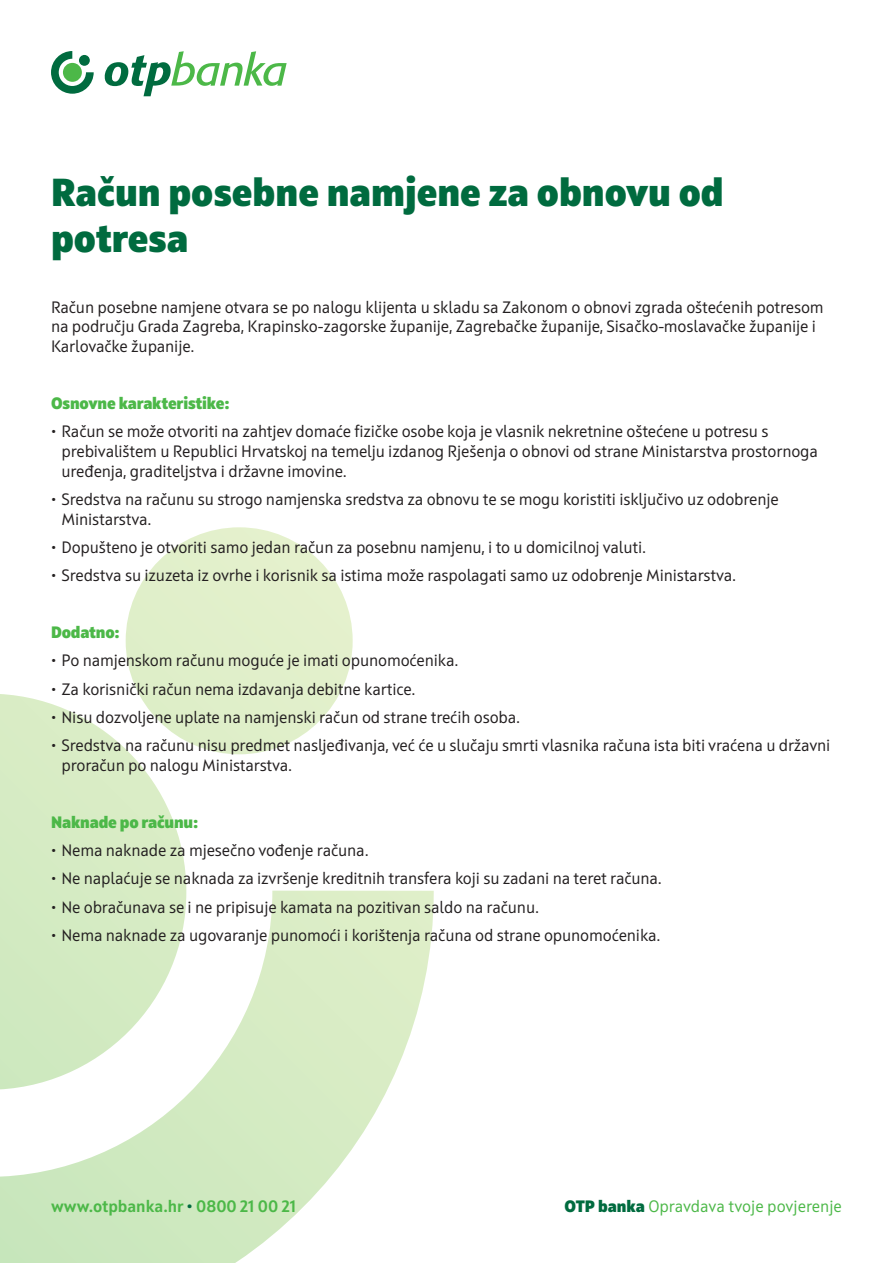
<style>
.page{position:relative;width:893px;height:1263px;background:#fff}
.page>*{position:absolute;margin:0;border:0;box-sizing:border-box;transform-origin:0 0}
.t1{font:800 39px/46.8px "Squad";color:#006b3f}
.t2{font:16.5px/19.8px "Squad";letter-spacing:-.01em;color:#231f20}
.t3{font:800 16.5px "Squad";letter-spacing:-.01em;color:#4cb848}
.t4{font:16.5px "Squad";color:#4cb848}
.t5{font:700 16.5px "Squad";color:#4cb848}
.s1{color:#006b3f}
.s2{font-weight:800;color:#006b3f}
</style>
<div class="page">
<svg style="left:0;top:527px;width:434px;height:736px"></svg>
<svg style="left:104px;top:51px;width:183px;height:45px"></svg>
<svg style="left:51px;top:51px;width:43px;height:43px"></svg>
<div style="left:63px;top:63px;width:19px;height:19px;background:#4cb848;border-radius:50%"></div>
<div style="left:79px;top:55px;width:11px;height:11px;background:#006b3f;border-radius:50%"></div>
<p class="t1" style="left:51px;top:168px;width:674px">Račun posebne namjene za obnovu od potresa</p>
<p class="t2" style="left:51px;top:297px;width:774px">Račun posebne namjene otvara se po nalogu klijenta u skladu sa Zakonom o obnovi zgrada oštećenih potresom na području Grada Zagreba, Krapinsko-zagorske županije, Zagrebačke županije, Sisačko-moslavačke županije i<br>Karlovačke županije.</p>
<p class="t3" style="left:51px;top:392px;width:180px">Osnovne karakteristike:</p>
<p class="t2" style="left:62px;top:421px;width:758px;text-indent:-10px">• Račun se može otvoriti na zahtjev domaće fizičke osobe koja je vlasnik nekretnine oštećene u potresu s prebivalištem u Republici Hrvatskoj na temelju izdanog Rješenja o obnovi od strane Ministarstva prostornoga uređenja, graditeljstva i državne imovine.</p>
<p class="t2" style="left:62px;top:489px;width:719px;text-indent:-10px">• Sredstva na računu su strogo namjenska sredstva za obnovu te se mogu koristiti isključivo uz odobrenje<br>Ministarstva.</p>
<p class="t2" style="left:51px;top:537px;width:597px">• Dopušteno je otvoriti samo jedan račun za posebnu namjenu, i to u domicilnoj valuti.</p>
<p class="t2" style="left:51px;top:566px;width:687px">• Sredstva su izuzeta iz ovrhe i korisnik sa istima može raspolagati samo uz odobrenje Ministarstva.</p>
<p class="t3" style="left:51px;top:621px;width:70px">Dodatno:</p>
<p class="t2" style="left:51px;top:651px;width:409px">• Po namjenskom računu moguće je imati opunomoćenika.</p>
<p class="t2" style="left:51px;top:679px;width:366px">• Za korisnički račun nema izdavanja debitne kartice.</p>
<p class="t2" style="left:51px;top:707px;width:471px">• Nisu dozvoljene uplate na namjenski račun od strane trećih osoba.</p>
<p class="t2" style="left:62px;top:736px;width:770px;text-indent:-10px">• Sredstva na računu nisu predmet nasljeđivanja, već će u slučaju smrti vlasnika računa ista biti vraćena u državni proračun po nalogu Ministarstva.</p>
<p class="t3" style="left:51px;top:811px;width:149px">Naknade po računu:</p>
<p class="t2" style="left:51px;top:840px;width:319px">• Nema naknade za mjesečno vođenje računa.</p>
<p class="t2" style="left:51px;top:869px;width:612px">• Ne naplaćuje se naknada za izvršenje kreditnih transfera koji su zadani na teret računa.</p>
<p class="t2" style="left:51px;top:897px;width:490px">• Ne obračunava se i ne pripisuje kamata na pozitivan saldo na računu.</p>
<p class="t2" style="left:51px;top:925px;width:611px">• Nema naknade za ugovaranje punomoći i korištenja računa od strane opunomoćenika.</p>
<p class="t5" style="left:51px;top:1196px;width:246px">www.otpbanka.hr <span class="s1">•</span> 0800 21 00 21</p>
<p class="t4" style="left:564px;top:1196px;width:279px"><span class="s2">OTP banka</span> Opravdava tvoje povjerenje</p>
</div>
